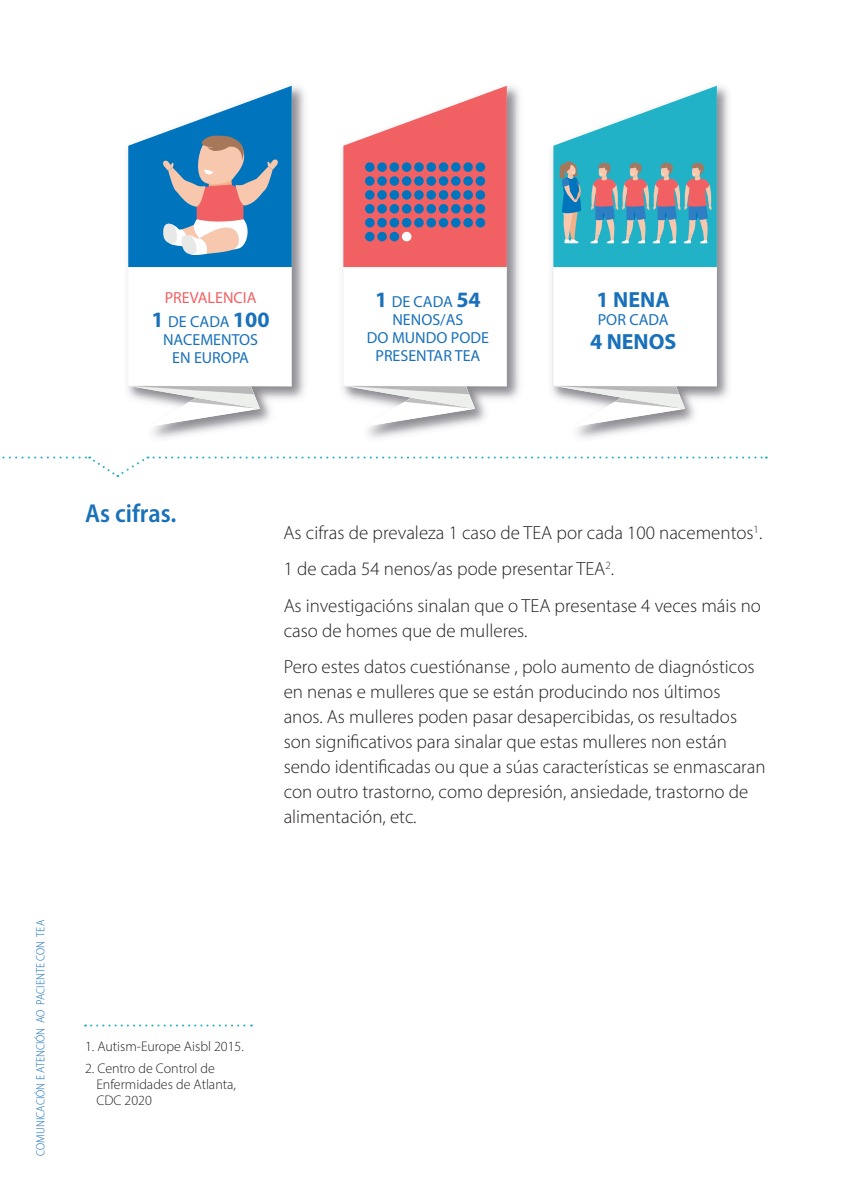
<style>
.page{position:relative;width:851px;height:1191px;background:#fff}
.page>*{position:absolute;margin:0;border:0;box-sizing:border-box;transform-origin:0 0}
.t1{font:600 semi-condensed 26px "Myriad Pro";color:#1971ba}
.t2{font:700 22px "Myriad Pro";color:#1971ba}
.t3{font:300 19px/25px "Myriad Pro";color:#231f20}
.t4{font:16px/18px "Myriad Pro";color:#1971ba;text-align:center}
.t5{font:16px/24px "Myriad Pro";color:#f16164;text-align:center}
.t6{font:300 14px/16.2px "Myriad Pro";color:#231f20}
.t7{font:300 semi-condensed 12px "Myriad Pro";color:#1971ba}
.s1{font-weight:700;font-size:22px;color:#1971ba}
.s2{color:#1971ba}
.s3{font-weight:700;font-size:22px}
</style>
<div class="page">
<svg style="left:85px;top:1024px;width:167px;height:2px"></svg>
<img style="left:127px;top:85px;width:178px;height:353px">
<svg style="left:128px;top:386px;width:132px;height:41px"></svg>
<svg style="left:128px;top:267px;width:164px;height:119px"></svg>
<img style="left:342px;top:85px;width:178px;height:353px">
<svg style="left:343px;top:386px;width:132px;height:41px"></svg>
<svg style="left:343px;top:86px;width:164px;height:300px"></svg>
<svg style="left:343px;top:86px;width:163px;height:181px"></svg>
<img style="left:551px;top:85px;width:178px;height:353px">
<svg style="left:553px;top:386px;width:131px;height:41px"></svg>
<svg style="left:553px;top:267px;width:163px;height:119px"></svg>
<svg style="left:128px;top:86px;width:164px;height:181px"></svg>
<div style="left:365px;top:162px;width:9px;height:10px;background:#0075bd;border-radius:50%"></div>
<div style="left:377px;top:162px;width:10px;height:10px;background:#0075bd;border-radius:50%"></div>
<div style="left:389px;top:162px;width:10px;height:10px;background:#0075bd;border-radius:50%"></div>
<div style="left:402px;top:162px;width:9px;height:10px;background:#0075bd;border-radius:50%"></div>
<div style="left:414px;top:162px;width:9px;height:10px;background:#0075bd;border-radius:50%"></div>
<div style="left:426px;top:162px;width:10px;height:10px;background:#0075bd;border-radius:50%"></div>
<div style="left:438px;top:162px;width:10px;height:10px;background:#0075bd;border-radius:50%"></div>
<div style="left:451px;top:162px;width:9px;height:10px;background:#0075bd;border-radius:50%"></div>
<div style="left:463px;top:162px;width:10px;height:10px;background:#0075bd;border-radius:50%"></div>
<div style="left:475px;top:162px;width:10px;height:10px;background:#0075bd;border-radius:50%"></div>
<div style="left:365px;top:176px;width:9px;height:10px;background:#0075bd;border-radius:50%"></div>
<div style="left:377px;top:176px;width:10px;height:10px;background:#0075bd;border-radius:50%"></div>
<div style="left:389px;top:176px;width:10px;height:10px;background:#0075bd;border-radius:50%"></div>
<div style="left:402px;top:176px;width:9px;height:10px;background:#0075bd;border-radius:50%"></div>
<div style="left:414px;top:176px;width:9px;height:10px;background:#0075bd;border-radius:50%"></div>
<div style="left:426px;top:176px;width:10px;height:10px;background:#0075bd;border-radius:50%"></div>
<svg style="left:438px;top:176px;width:10px;height:10px"></svg>
<div style="left:451px;top:176px;width:9px;height:10px;background:#0075bd;border-radius:50%"></div>
<div style="left:463px;top:176px;width:10px;height:10px;background:#0075bd;border-radius:50%"></div>
<div style="left:475px;top:176px;width:10px;height:10px;background:#0075bd;border-radius:50%"></div>
<div style="left:365px;top:190px;width:9px;height:10px;background:#0075bd;border-radius:50%"></div>
<div style="left:377px;top:190px;width:10px;height:10px;background:#0075bd;border-radius:50%"></div>
<div style="left:389px;top:190px;width:10px;height:10px;background:#0075bd;border-radius:50%"></div>
<div style="left:402px;top:190px;width:9px;height:10px;background:#0075bd;border-radius:50%"></div>
<div style="left:414px;top:190px;width:9px;height:10px;background:#0075bd;border-radius:50%"></div>
<div style="left:426px;top:190px;width:10px;height:10px;background:#0075bd;border-radius:50%"></div>
<svg style="left:438px;top:190px;width:10px;height:10px"></svg>
<div style="left:451px;top:190px;width:9px;height:10px;background:#0075bd;border-radius:50%"></div>
<div style="left:463px;top:190px;width:10px;height:10px;background:#0075bd;border-radius:50%"></div>
<div style="left:475px;top:190px;width:10px;height:10px;background:#0075bd;border-radius:50%"></div>
<div style="left:365px;top:204px;width:9px;height:10px;background:#0075bd;border-radius:50%"></div>
<div style="left:377px;top:204px;width:10px;height:10px;background:#0075bd;border-radius:50%"></div>
<div style="left:389px;top:204px;width:10px;height:10px;background:#0075bd;border-radius:50%"></div>
<div style="left:402px;top:204px;width:9px;height:10px;background:#0075bd;border-radius:50%"></div>
<div style="left:414px;top:204px;width:9px;height:10px;background:#0075bd;border-radius:50%"></div>
<div style="left:426px;top:204px;width:10px;height:10px;background:#0075bd;border-radius:50%"></div>
<div style="left:438px;top:204px;width:10px;height:10px;background:#0075bd;border-radius:50%"></div>
<div style="left:451px;top:204px;width:9px;height:10px;background:#0075bd;border-radius:50%"></div>
<div style="left:463px;top:204px;width:10px;height:10px;background:#0075bd;border-radius:50%"></div>
<div style="left:475px;top:204px;width:10px;height:10px;background:#0075bd;border-radius:50%"></div>
<div style="left:365px;top:218px;width:9px;height:9px;background:#0075bd;border-radius:50%"></div>
<div style="left:377px;top:218px;width:10px;height:9px;background:#0075bd;border-radius:50%"></div>
<div style="left:389px;top:218px;width:10px;height:9px;background:#0075bd;border-radius:50%"></div>
<div style="left:402px;top:218px;width:9px;height:9px;background:#0075bd;border-radius:50%"></div>
<div style="left:414px;top:218px;width:9px;height:9px;background:#0075bd;border-radius:50%"></div>
<div style="left:426px;top:218px;width:10px;height:9px;background:#0075bd;border-radius:50%"></div>
<div style="left:438px;top:218px;width:10px;height:9px;background:#0075bd;border-radius:50%"></div>
<div style="left:451px;top:218px;width:9px;height:9px;background:#0075bd;border-radius:50%"></div>
<div style="left:463px;top:218px;width:10px;height:9px;background:#0075bd;border-radius:50%"></div>
<div style="left:475px;top:218px;width:10px;height:9px;background:#0075bd;border-radius:50%"></div>
<div style="left:365px;top:232px;width:9px;height:9px;background:#0075bd;border-radius:50%"></div>
<div style="left:377px;top:232px;width:10px;height:9px;background:#0075bd;border-radius:50%"></div>
<div style="left:389px;top:232px;width:10px;height:9px;background:#0075bd;border-radius:50%"></div>
<div style="left:402px;top:232px;width:9px;height:9px;background:#fff;border-radius:50%"></div>
<svg style="left:553px;top:86px;width:163px;height:181px"></svg>
<svg style="left:2px;top:456px;width:764px;height:21px"></svg>
<p class="t5" style="left:151px;top:285px;width:119px">PREVALENCIA<br><span class="s1">1</span> <span class="s2">DE CADA</span> <span class="s1">100</span></p>
<p class="t4" style="left:163px;top:330px;width:96px">NACEMENTOS<br>EN EUROPA</p>
<p class="t4" style="left:367px;top:292px;width:123px"><span class="s3">1</span> DE CADA <span class="s3">54<br></span>NENOS/AS<br>DO MUNDO PODE<br>PRESENTAR TEA</p>
<p class="t2" style="left:596px;top:285px;width:75px">1 NENA</p>
<p class="t4" style="left:597px;top:310px;width:72px">POR CADA</p>
<p class="t2" style="left:590px;top:327px;width:88px">4 NENOS</p>
<p class="t7" style="left:33px;top:1155px;width:237px;rotate:-90deg">COMUNICACIÓN E ATENCIÓN AO PACIENTE CON TEA</p>
<h1 class="t1" style="left:85px;top:497px;width:93px">As cifras.</h1>
<p class="t3" style="left:283px;top:514px;width:480px;line-height:36.4px">As cifras de prevaleza 1 caso de TEA por cada 100 nacementos<sup>1</sup>.<br>1 de cada 54 nenos/as pode presentar TEA<sup>2</sup>.<br>As investigacións sinalan que o TEA presentase 4 veces máis no</p>
<p class="t3" style="left:283px;top:612px;width:472px;line-height:36.4px">caso de homes que de mulleres.<br>Pero estes datos cuestiónanse , polo aumento de diagnósticos</p>
<p class="t3" style="left:283px;top:679px;width:483px">en nenas e mulleres que se están producindo nos últimos<br>anos. As mulleres poden pasar desapercibidas, os resultados son significativos para sinalar que estas mulleres non están sendo identificadas ou que a súas características se enmascaran con outro trastorno, como depresión, ansiedade, trastorno de alimentación, etc.</p>
<p class="t6" style="left:85px;top:1038px;width:160px">1. Autism-Europe Aisbl 2015.</p>
<p class="t6" style="left:96px;top:1060px;width:141px;text-indent:-11px">2. Centro de Control de<br>Enfermidades de Atlanta,<br>CDC 2020</p>
</div>
